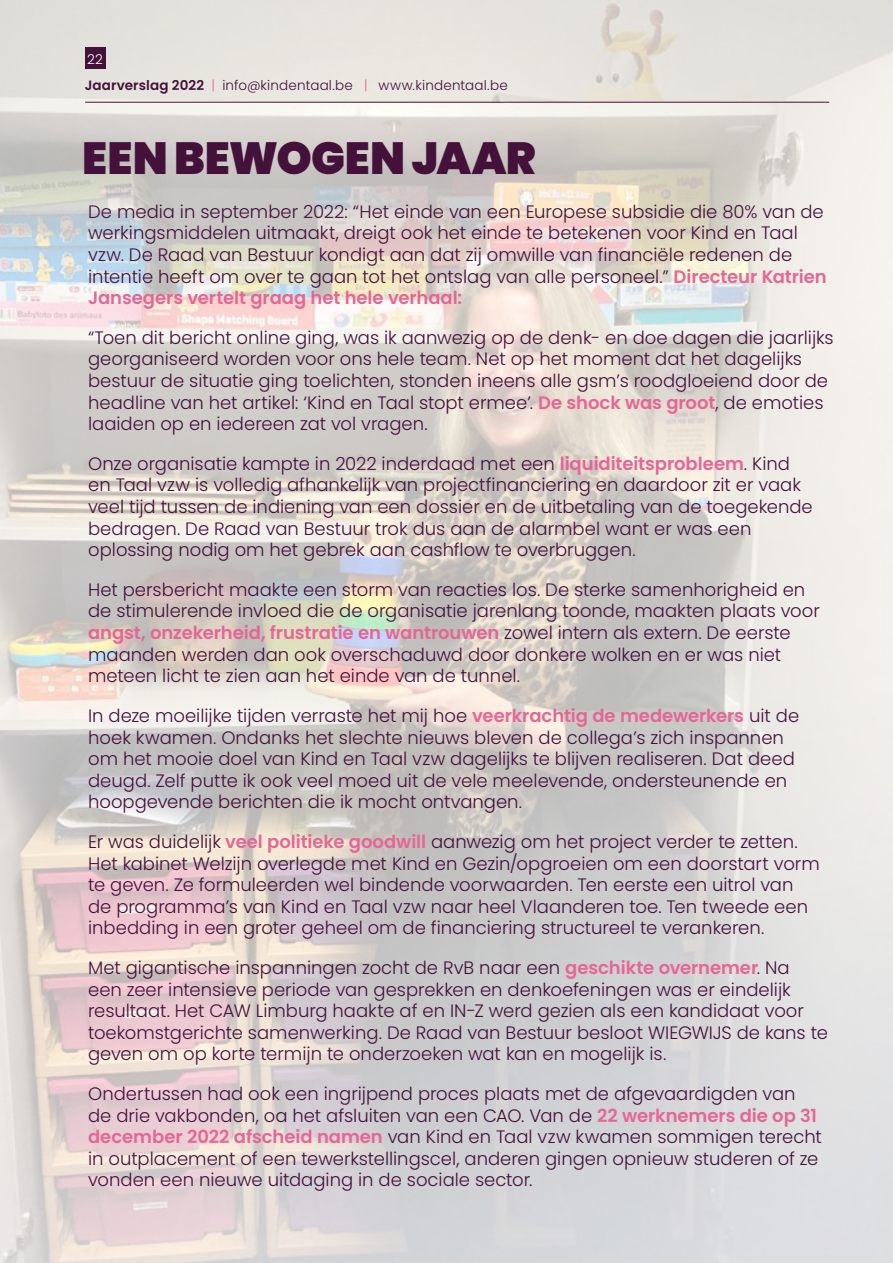
<style>
.page{position:relative;width:893px;height:1263px;background:#fff}
.page>*{position:absolute;margin:0;border:0;box-sizing:border-box;transform-origin:0 0}
.T5{font:900 45px "Poppins";color:#44113a}
.t1{font:300 18px/21.6px "Poppins";color:#44113a}
.t2{font:300 13.5px/26.2px "Poppins";letter-spacing:.015em;color:#44113a}
.s1{color:#fff}
.s2{font-weight:600}
.s3{color:#e66694}
.s4{font-weight:600;color:#e66694}
</style>
<div class="page">
<img style="left:0;top:0;width:893px;height:1263px">
<div style="left:85px;top:48px;width:20px;height:21px;background:#44113a"></div>
<hr style="left:85px;top:102px;width:744px;height:1px;background:#44113a">
<p class="t2" style="left:85px;top:46px;width:424px"><span class="s1">22<br></span><span class="s2">Jaarverslag 2022</span> <span class="s3">|</span> info@kindentaal.be <span class="s3">|</span> www.kindentaal.be</p>
<p class="T5" style="left:82px;top:132px;width:455px">EEN BEWOGEN JAAR</p>
<h1 class="t1" style="left:88px;top:201px;width:740px">De media in september 2022: “Het einde van een Europese subsidie die 80% van de werkingsmiddelen uitmaakt, dreigt ook het einde te betekenen voor Kind en Taal vzw. De Raad van Bestuur kondigt aan dat zij omwille van financiële redenen de intentie heeft om over te gaan tot het ontslag van alle personeel.” <span class="s4">Directeur Katrien Jansegers vertelt graag het hele verhaal:</span></h1>
<h1 class="t1" style="left:88px;top:327px;width:747px">“Toen dit bericht online ging, was ik aanwezig op de denk- en doe dagen die jaarlijks georganiseerd worden voor ons hele team. Net op het moment dat het dagelijks bestuur de situatie ging toelichten, stonden ineens alle gsm’s roodgloeiend door de headline van het artikel: ‘Kind en Taal stopt ermee’. <span class="s4">De shock was groot</span>, de emoties laaiden op en iedereen zat vol vragen.</h1>
<h1 class="t1" style="left:88px;top:453px;width:726px">Onze organisatie kampte in 2022 inderdaad met een <span class="s4">liquiditeitsprobleem</span>. Kind en Taal vzw is volledig afhankelijk van projectfinanciering en daardoor zit er vaak veel tijd tussen de indiening van een dossier en de uitbetaling van de toegekende bedragen. De Raad van Bestuur trok dus aan de alarmbel want er was een oplossing nodig om het gebrek aan cashflow te overbruggen.</h1>
<h1 class="t1" style="left:88px;top:579px;width:733px">Het persbericht maakte een storm van reacties los. De sterke samenhorigheid en de stimulerende invloed die de organisatie jarenlang toonde, maakten plaats voor <span class="s4">angst, onzekerheid, frustratie en wantrouwen</span> zowel intern als extern. De eerste maanden werden dan ook overschaduwd door donkere wolken en er was niet meteen licht te zien aan het einde van de tunnel.</h1>
<h1 class="t1" style="left:88px;top:705px;width:713px">In deze moeilijke tijden verraste het mij hoe <span class="s4">veerkrachtig de medewerkers</span> uit de hoek kwamen. Ondanks het slechte nieuws bleven de collega’s zich inspannen om het mooie doel van Kind en Taal vzw dagelijks te blijven realiseren. Dat deed deugd. Zelf putte ik ook veel moed uit de vele meelevende, ondersteunende en hoopgevende berichten die ik mocht ontvangen.</h1>
<h1 class="t1" style="left:88px;top:831px;width:733px">Er was duidelijk <span class="s4">veel politieke goodwill</span> aanwezig om het project verder te zetten.<br>Het kabinet Welzijn overlegde met Kind en Gezin/opgroeien om een doorstart vorm te geven. Ze formuleerden wel bindende voorwaarden. Ten eerste een uitrol van de programma’s van Kind en Taal vzw naar heel Vlaanderen toe. Ten tweede een inbedding in een groter geheel om de financiering structureel te verankeren.</h1>
<h1 class="t1" style="left:88px;top:957px;width:741px">Met gigantische inspanningen zocht de RvB naar een <span class="s4">geschikte overnemer</span>. Na een zeer intensieve periode van gesprekken en denkoefeningen was er eindelijk resultaat. Het CAW Limburg haakte af en IN-Z werd gezien als een kandidaat voor toekomstgerichte samenwerking. De Raad van Bestuur besloot WIEGWIJS de kans te geven om op korte termijn te onderzoeken wat kan en mogelijk is.</h1>
<h1 class="t1" style="left:88px;top:1083px;width:735px">Ondertussen had ook een ingrijpend proces plaats met de afgevaardigden van de drie vakbonden, oa het afsluiten van een CAO. Van de <span class="s4">22 werknemers die op 31 december 2022 afscheid namen</span> van Kind en Taal vzw kwamen sommigen terecht in outplacement of een tewerkstellingscel, anderen gingen opnieuw studeren of ze vonden een nieuwe uitdaging in de sociale sector.</h1>
</div>
